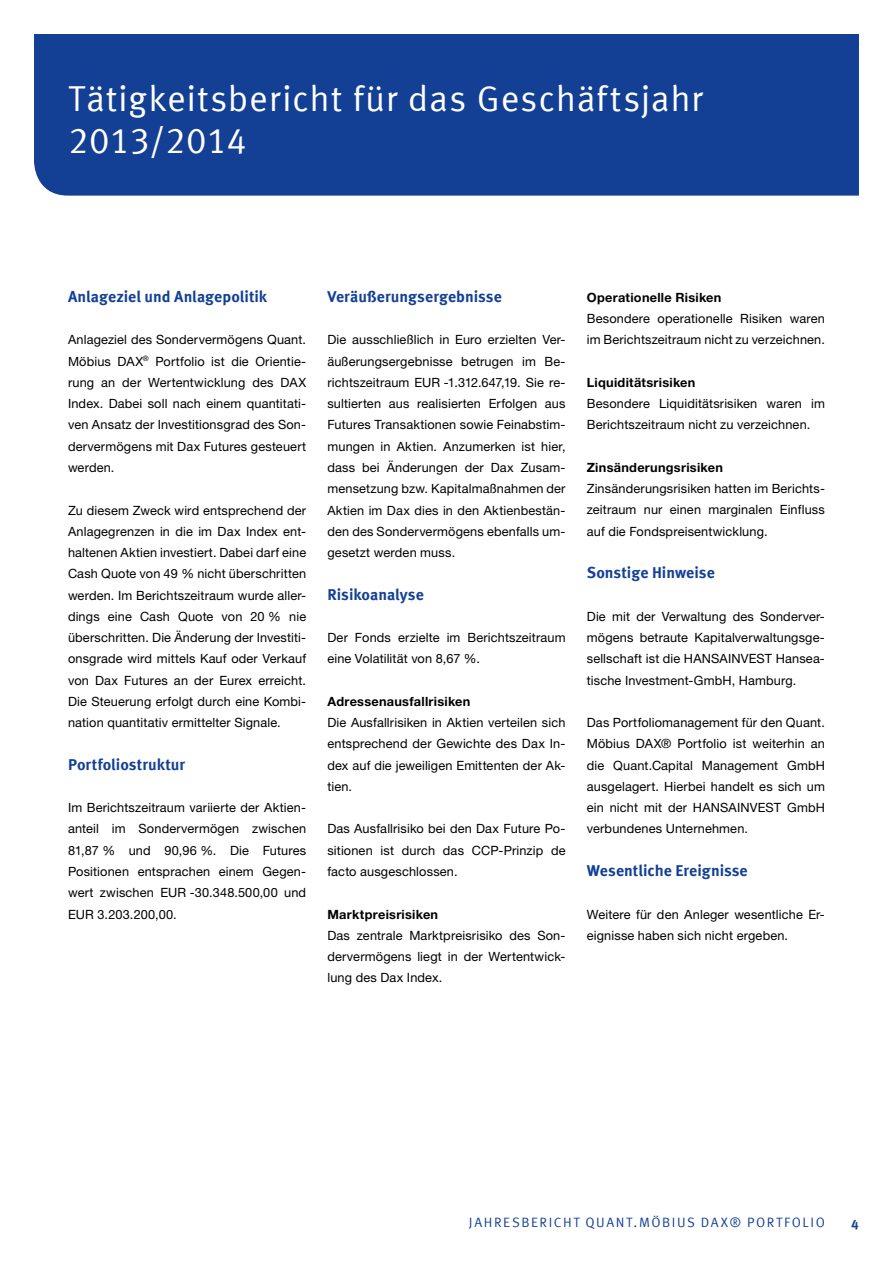
<style>
.page{position:relative;width:893px;height:1263px;background:#fff}
.page>*{position:absolute;margin:0;border:0;box-sizing:border-box;transform-origin:0 0}
.t1{font:36px/42.5px "Meta Offc Pro Norm";letter-spacing:.015em;color:#fff}
.t2{font:700 15.75px "Meta Offc Pro";color:#134094}
.t3{font:13.5px "Meta Offc Pro Norm";letter-spacing:.115em;color:#134094}
.t4{font:700 13.5px "Meta Offc Pro";color:#134094}
.t5{font:12.75px/21.3px "Helvetica Neue LTW1 G";letter-spacing:.01em;color:#000;text-align:justify}
.t6{font:700 12.75px "Helvetica Neue LTW1 G";letter-spacing:.02em;color:#000}
</style>
<div class="page">
<div style="left:34px;top:34px;width:825px;height:162px;background:#134094"></div>
<h1 class="t1" style="left:68px;top:75px;width:636px">Tätigkeitsbericht für das Geschäftsjahr<br>2013/2014</h1>
<p class="t2" style="left:68px;top:284px;width:201px">Anlageziel und Anlagepolitik</p>
<p class="t5" style="left:68px;top:329px;width:240px">Anlageziel des Sondervermögens Quant.<br>Möbius DAX<sup>®</sup> Portfolio ist die Orientie&shy;rung an der Wertentwicklung des DAX Index. Dabei soll nach einem quantitati&shy;ven Ansatz der Investitionsgrad des Son&shy;dervermögens mit Dax Futures gesteuert werden.</p>
<p class="t5" style="left:68px;top:499px;width:240px">Zu diesem Zweck wird entsprechend der Anlagegrenzen in die im Dax Index ent&shy;haltenen Aktien investiert. Dabei darf eine Cash Quote von 49 % nicht überschritten werden. Im Berichtszeitraum wurde aller&shy;dings eine Cash Quote von 20 % nie überschritten. Die Änderung der Investiti&shy;onsgrade wird mittels Kauf oder Verkauf von Dax Futures an der Eurex erreicht.<br>Die Steuerung erfolgt durch eine Kombi&shy;nation quantitativ ermittelter Signale.</p>
<p class="t2" style="left:68px;top:752px;width:119px">Portfoliostruktur</p>
<p class="t5" style="left:68px;top:797px;width:240px">Im Berichtszeitraum variierte der Aktien&shy;anteil im Sondervermögen zwischen 81,87 % und 90,96 %. Die Futures Positionen entsprachen einem Gegen&shy;wert zwischen EUR -30.348.500,00 und EUR 3.203.200,00.</p>
<p class="t2" style="left:327px;top:284px;width:176px">Veräußerungsergebnisse</p>
<p class="t5" style="left:327px;top:329px;width:240px">Die ausschließlich in Euro erzielten Ver&shy;äußerungsergebnisse betrugen im Be&shy;richtszeitraum EUR -1.312.647,19. Sie re&shy;sultierten aus realisierten Erfolgen aus Futures Transaktionen sowie Feinabstim&shy;mungen in Aktien. Anzumerken ist hier, dass bei Änderungen der Dax Zusam&shy;mensetzung bzw. Kapitalmaßnahmen der Aktien im Dax dies in den Aktienbestän&shy;den des Sondervermögens ebenfalls um&shy;gesetzt werden muss.</p>
<p class="t2" style="left:327px;top:582px;width:98px">Risikoanalyse</p>
<p class="t5" style="left:327px;top:627px;width:240px">Der Fonds erzielte im Berichtszeitraum eine Volatilität von 8,67 %.</p>
<p class="t6" style="left:327px;top:693px;width:145px">Adressenausfallrisiken</p>
<p class="t5" style="left:327px;top:712px;width:240px">Die Ausfallrisiken in Aktien verteilen sich entsprechend der Gewichte des Dax In&shy;dex auf die jeweiligen Emittenten der Ak&shy;tien.</p>
<p class="t5" style="left:327px;top:818px;width:240px">Das Ausfallrisiko bei den Dax Future Po&shy;sitionen ist durch das CCP-Prinzip de facto ausgeschlossen.</p>
<p class="t6" style="left:327px;top:906px;width:112px">Marktpreisrisiken</p>
<p class="t5" style="left:327px;top:924px;width:240px">Das zentrale Marktpreisrisiko des Son&shy;dervermögens liegt in der Wertentwick&shy;lung des Dax Index.</p>
<p class="t6" style="left:587px;top:289px;width:136px">Operationelle Risiken</p>
<p class="t5" style="left:587px;top:308px;width:240px">Besondere operationelle Risiken waren im Berichtszeitraum nicht zu verzeichnen.</p>
<p class="t6" style="left:587px;top:374px;width:110px">Liquiditätsrisiken</p>
<p class="t5" style="left:587px;top:393px;width:240px">Besondere Liquiditätsrisiken waren im<br>Berichtszeitraum nicht zu verzeichnen.</p>
<p class="t6" style="left:587px;top:459px;width:138px">Zinsänderungsrisiken</p>
<p class="t5" style="left:587px;top:478px;width:240px">Zinsänderungsrisiken hatten im Berichts&shy;zeitraum nur einen marginalen Einfluss auf die Fondspreisentwicklung.</p>
<p class="t2" style="left:587px;top:560px;width:129px">Sonstige Hinweise</p>
<p class="t5" style="left:587px;top:606px;width:240px">Die mit der Verwaltung des Sonderver&shy;mögens betraute Kapitalverwaltungsge&shy;sellschaft ist die HANSAINVEST Hansea&shy;tische Investment-GmbH, Hamburg.</p>
<p class="t5" style="left:587px;top:712px;width:240px">Das Portfoliomanagement für den Quant.<br>Möbius DAX® Portfolio ist weiterhin an die Quant.Capital Management GmbH ausgelagert. Hierbei handelt es sich um ein nicht mit der HANSAINVEST GmbH verbundenes Unternehmen.</p>
<p class="t2" style="left:587px;top:858px;width:162px">Wesentliche Ereignisse</p>
<p class="t5" style="left:587px;top:903px;width:240px">Weitere für den Anleger wesentliche Er&shy;eignisse haben sich nicht ergeben.</p>
<p class="t3" style="left:469px;top:1211px;width:297px">JAHRESBERICHT Quant.Möbi us DAX® Portfo</p>
<p class="t3" style="left:803px;top:1211px;width:16px">lio</p>
<p class="t4" style="left:851px;top:1214px;width:9px">4</p>
</div>
